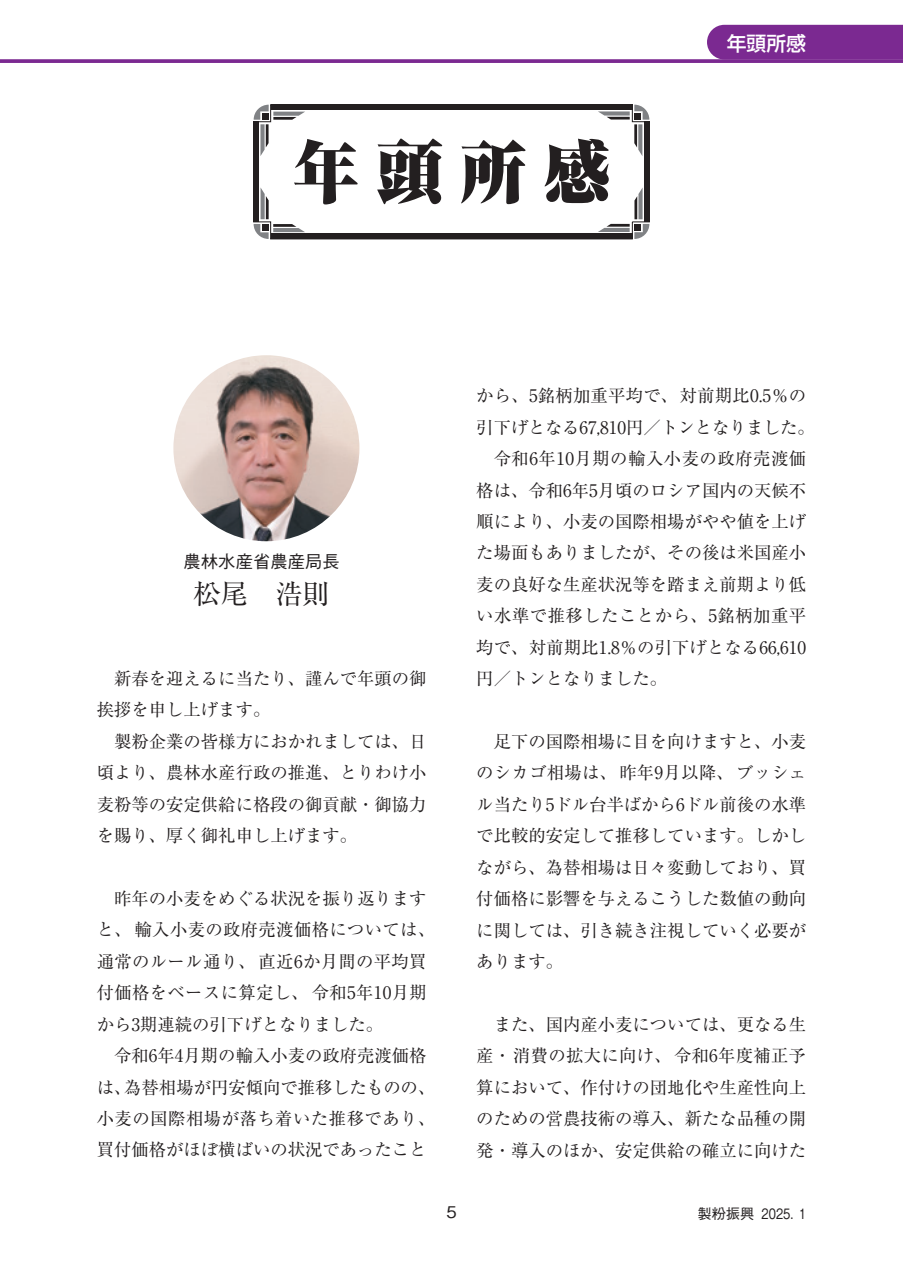
<style>
.page{position:relative;width:903px;height:1275px;background:#fff}
.page>*{position:absolute;margin:0;border:0;box-sizing:border-box;transform-origin:0 0}
.t1{font:900 67.02px "Ryumin Pro";color:#231f20}
.t2{font:27.3px "Ryumin Pro";color:#231f20}
.t3{font:500 19.78px "Shin Go Pro";color:#fff}
.t4{font:17.32px/31.5px "Ryumin Pro";color:#231f20;text-align:justify}
.t5{font:17.32px/31.5px "Ryumin Pro";letter-spacing:.02em;color:#231f20}
.t6{font:17.32px "Ryumin Pro";letter-spacing:.03em;color:#231f20}
.t7{font:17.32px "Ryumin Pro";letter-spacing:-.02em;color:#231f20}
.t8{font:500 17.32px "Gothic BBB Pro";color:#231f20}
.t9{font:500 16.1px "Gothic BBB Pro";color:#231f20}
.t10{font:500 14.17px "Gothic BBB Pro";color:#231f20}
</style>
<div class="page">
<svg style="left:253px;top:104px;width:397px;height:130px"></svg>
<div style="left:271px;top:105px;width:361px;height:5px;background:#231f20"></div>
<div style="left:271px;top:234px;width:361px;height:5px;background:#231f20"></div>
<div style="left:254px;top:122px;width:5px;height:100px;background:#231f20"></div>
<div style="left:644px;top:122px;width:5px;height:100px;background:#231f20"></div>
<svg style="left:598px;top:105px;width:51px;height:51px"></svg>
<svg style="left:598px;top:187px;width:51px;height:52px"></svg>
<svg style="left:254px;top:187px;width:51px;height:52px"></svg>
<svg style="left:254px;top:105px;width:51px;height:51px"></svg>
<img style="left:173px;top:355px;width:186px;height:186px;border-radius:93px">
<div style="left:707px;top:25px;width:196px;height:34px;background:#7b2991"></div>
<svg style="left:0;top:59px;width:903px;height:4px;background:#823697"></svg>
<h1 class="t1" style="left:292px;top:119px;width:320px">年頭所感</h1>
<p class="t3" style="left:727px;top:27px;width:81px">年頭所感</p>
<p class="t8" style="left:184px;top:548px;width:158px">農林水産省農産局長</p>
<h2 class="t2" style="left:193px;top:573px;width:138px">松尾　浩則</h2>
<p class="t4" style="left:97px;top:662px;width:331px;text-indent:17px">新春を迎えるに当たり、謹んで年頭の御挨拶を申し上げます。</p>
<p class="t4" style="left:97px;top:724px;width:331px;text-indent:17px">製粉企業の皆様方におかれましては、日頃より、農林水産行政の推進、とりわけ小麦粉等の安定供給に格段の御貢献・御協力を賜り、厚く御礼申し上げます。</p>
<p class="t5" style="left:97px;top:882px;width:340px;text-indent:17px">昨年の小麦をめぐる状況を振り返りますと、輸入小麦の政府売渡価格については、通常のルール通り、直近6か月間の平均買付価格をベースに算定し、令和5年10月期から3期連続の引下げとなりました。</p>
<p class="t4" style="left:97px;top:1039px;width:340px;text-align:center">令和6年4月期の輸入小麦の政府売渡価格<br>は、為替相場が円安傾向で推移したものの、小麦の国際相場が落ち着いた推移であり、買付価格がほぼ横ばいの状況であったこと</p>
<p class="t4" style="left:476px;top:379px;width:331px">から、5銘柄加重平均で、対前期比0.5％の</p>
<p class="t7" style="left:476px;top:414px;width:340px">引下げとなる67,810円／トンとなりました。</p>
<p class="t6" style="left:494px;top:445px;width:314px">令和6年10月期の輸入小麦の政府売渡価</p>
<p class="t4" style="left:476px;top:473px;width:331px">格は、令和6年5月頃のロシア国内の天候不</p>
<p class="t4" style="left:476px;top:505px;width:331px">順により、小麦の国際相場がやや値を上げ</p>
<p class="t4" style="left:476px;top:536px;width:331px">た場面もありましたが、その後は米国産小</p>
<p class="t4" style="left:476px;top:567px;width:331px">麦の良好な生産状況等を踏まえ前期より低</p>
<p class="t6" style="left:476px;top:602px;width:331px">い水準で推移したことから、5銘柄加重平</p>
<p class="t4" style="left:476px;top:630px;width:331px">均で、対前期比1.8％の引下げとなる66,610</p>
<p class="t4" style="left:476px;top:662px;width:192px">円／トンとなりました。</p>
<p class="t4" style="left:476px;top:725px;width:331px;text-indent:17px">足下の国際相場に目を向けますと、小麦のシカゴ相場は、昨年9月以降、ブッシェル当たり5ドル台半ばから6ドル前後の水準で比較的安定して推移しています。しかしながら、為替相場は日々変動しており、買付価格に影響を与えるこうした数値の動向に関しては、引き続き注視していく必要があります。</p>
<p class="t4" style="left:476px;top:1007px;width:331px;text-indent:17px">また、国内産小麦については、更なる生産・消費の拡大に向け、令和6年度補正予算において、作付けの団地化や生産性向上のための営農技術の導入、新たな品種の開発・導入のほか、安定供給の確立に向けた</p>
<p class="t9" style="left:446px;top:1199px;width:12px">5</p>
<p class="t10" style="left:697px;top:1202px;width:110px">製粉振興 2025. 1</p>
</div>
